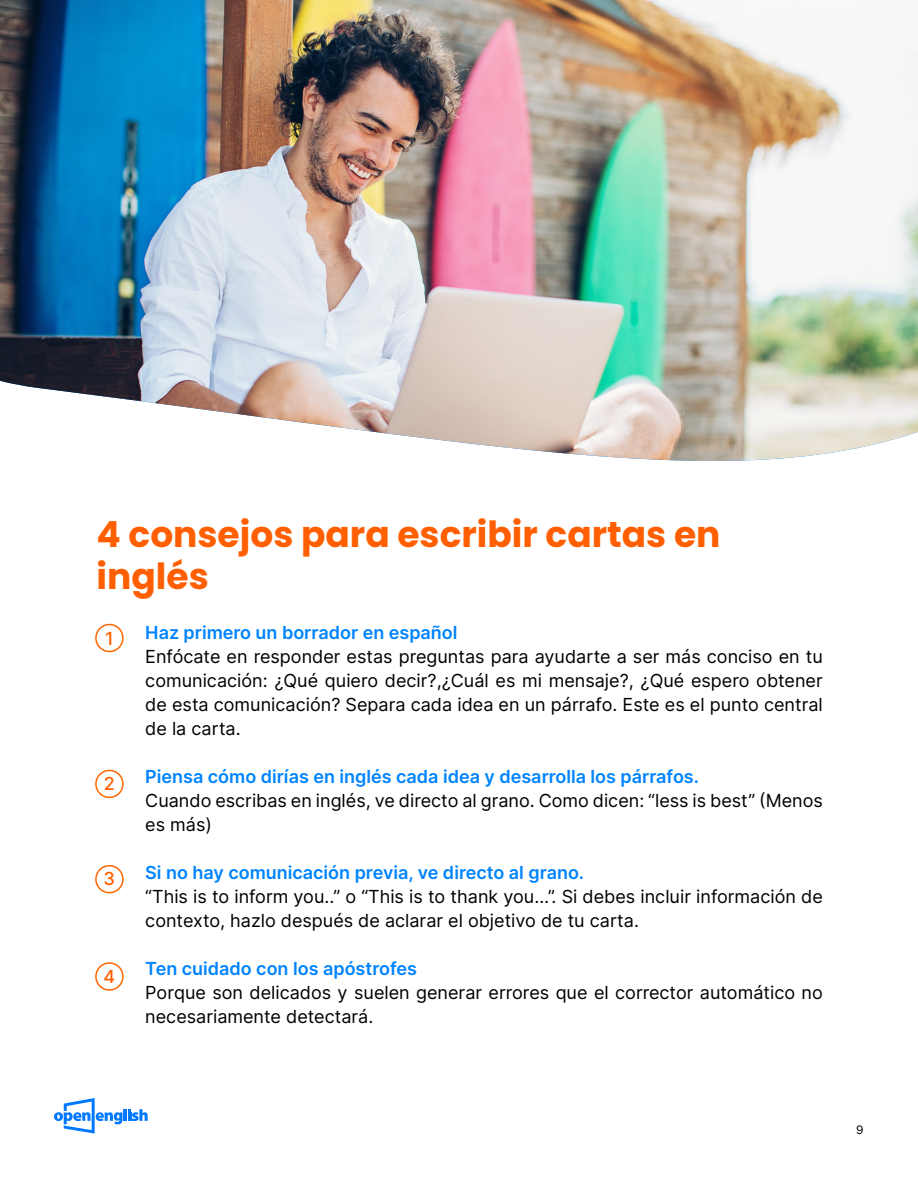
<style>
.page{position:relative;width:918px;height:1188px;background:#fff}
.page>*{position:absolute;margin:0;border:0;box-sizing:border-box;transform-origin:0 0}
.Paragraph_Style_4{font:700 36px/42px "Poppins";color:#ff5f00}
.t1{font:18px/24px "Inter";color:#000}
.t2{font:600 18px "Inter";color:#0084ff}
.Indice_Numero{font:500 18px "Inter";color:#ff5f00}
.t3{font:11.7px "Inter";color:#000}
</style>
<div class="page">
<svg style="left:54px;top:1098px;width:94px;height:36px"></svg>
<img style="left:0;top:0;width:918px;height:461px">
<div style="left:95px;top:624px;width:29px;height:28px;border:2px solid #f60;border-radius:50%"></div>
<div style="left:95px;top:770px;width:29px;height:28px;border:2px solid #f60;border-radius:50%"></div>
<div style="left:95px;top:865px;width:29px;height:28px;border:2px solid #f60;border-radius:50%"></div>
<div style="left:95px;top:962px;width:29px;height:29px;border:2px solid #f60;border-radius:50%"></div>
<p class="Paragraph_Style_4" style="left:97px;top:513px;width:625px">4 consejos para escribir cartas en inglés</p>
<p class="t2" style="left:145px;top:620px;width:314px">Haz primero un borrador en español</p>
<p class="t1" style="left:145px;top:644px;width:679px;text-align:justify">Enfócate en responder estas preguntas para ayudarte a ser más conciso en tu comunicación: ¿Qué quiero decir?,¿Cuál es mi mensaje?, ¿Qué espero obtener de esta comunicación? Separa cada idea en un párrafo. Este es el punto central de la carta.</p>
<p class="t2" style="left:145px;top:764px;width:555px">Piensa cómo dirías en inglés cada idea y desarrolla los párrafos.</p>
<p class="t1" style="left:145px;top:788px;width:679px">Cuando escribas en inglés, ve directo al grano. Como dicen: “less is best” (Menos es más)</p>
<p class="t2" style="left:145px;top:860px;width:440px">Si no hay comunicación previa, ve directo al grano.</p>
<p class="t1" style="left:145px;top:884px;width:679px">“This is to inform you..” o “This is to thank you…”. Si debes incluir información de contexto, hazlo después de aclarar el objetivo de tu carta.</p>
<p class="t2" style="left:145px;top:956px;width:273px">Ten cuidado con los apóstrofes</p>
<p class="t1" style="left:145px;top:980px;width:679px">Porque son delicados y suelen generar errores que el corrector automático no necesariamente detectará.</p>
<p class="Indice_Numero" style="left:105px;top:626px;width:10px">1</p>
<p class="Indice_Numero" style="left:104px;top:771px;width:13px">2</p>
<p class="Indice_Numero" style="left:104px;top:866px;width:13px">3</p>
<p class="Indice_Numero" style="left:104px;top:963px;width:13px">4</p>
<p class="t3" style="left:856px;top:1121px;width:9px">9</p>
</div>
